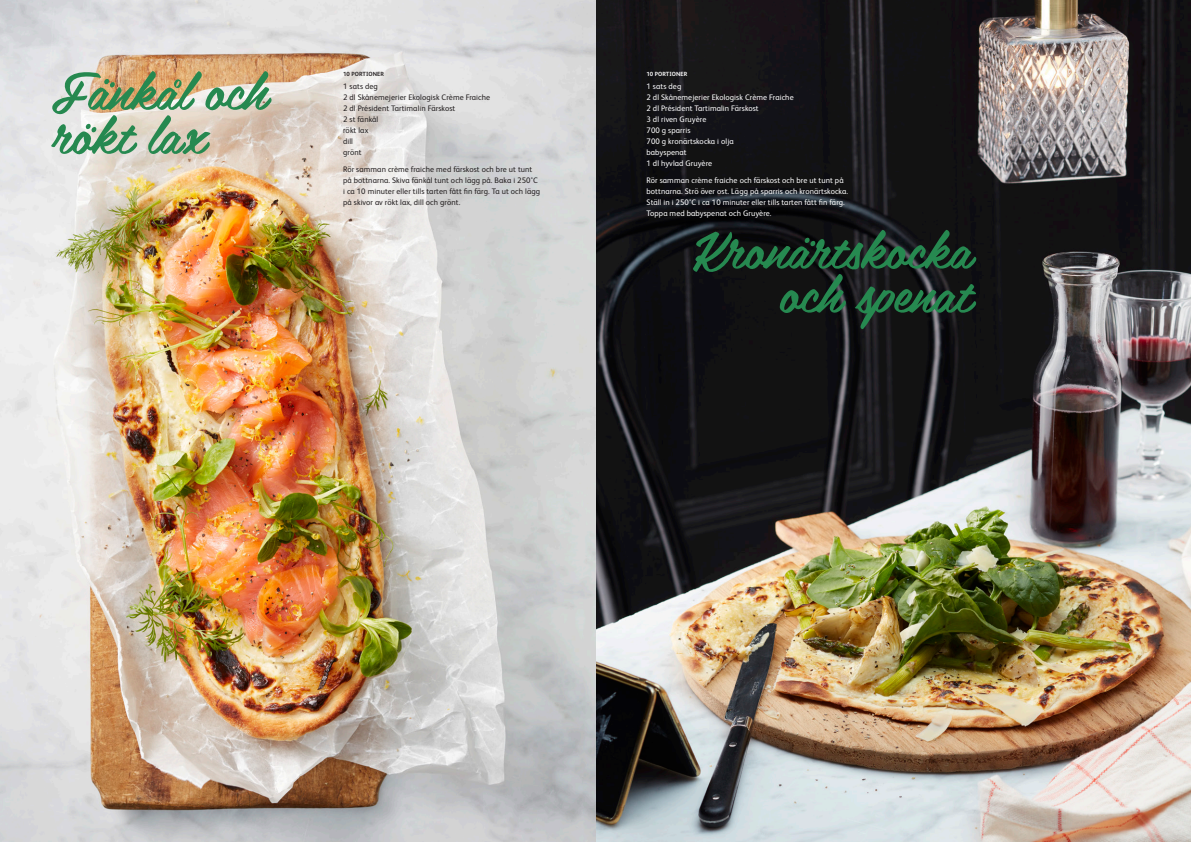
<style>
.page{position:relative;width:1191px;height:842px;background:#fff}
.page>*{position:absolute;margin:0;border:0;box-sizing:border-box;transform-origin:0 0}
.t1{font:52px/44px "Belinda";letter-spacing:-.005em;color:#268950;text-align:right}
.Brödtext{font:8px/11px "FS Albert";letter-spacing:.01em;color:#fff}
.Brödtext-2{font:8px/11px "FS Albert";letter-spacing:.01em;color:#231f20}
.Brödtext-3{font:700 6px "FS Albert";letter-spacing:.01em;color:#fff}
.Brödtext-4{font:700 6px "FS Albert";letter-spacing:.01em;color:#231f20}
</style>
<div class="page">
<img style="left:0;top:0;width:1191px;height:842px">
<p class="t1" style="left:51px;top:67px;width:217px;text-align:left">Fänkål och rökt lax</p>
<p class="Brödtext-4" style="left:343px;top:70px;width:42px">10 PORTIONER</p>
<p class="Brödtext-2" style="left:343px;top:81px;width:36px">1 sats deg</p>
<p class="Brödtext-2" style="left:343px;top:92px;width:149px">2 dl Skånemejerier Ekologisk Crème Fraiche</p>
<p class="Brödtext-2" style="left:343px;top:103px;width:114px">2 dl Président Tartimalin Färskost</p>
<p class="Brödtext-2" style="left:343px;top:114px;width:37px">2 st fänkål</p>
<p class="Brödtext-2" style="left:343px;top:125px;width:27px">rökt lax</p>
<p class="Brödtext-2" style="left:343px;top:136px;width:11px">dill</p>
<p class="Brödtext-2" style="left:343px;top:147px;width:20px">grönt</p>
<p class="Brödtext-2" style="left:343px;top:164px;width:198px">Rör samman crème fraiche med färskost och bre ut tunt på bottnarna. Skiva fänkål tunt och lägg på. Baka i 250°C i ca 10 minuter eller tills tarten fått fin färg. Ta ut och lägg på skivor av rökt lax, dill och grönt.</p>
<p class="Brödtext-3" style="left:646px;top:70px;width:42px">10 PORTIONER</p>
<p class="Brödtext" style="left:646px;top:81px;width:36px">1 sats deg</p>
<p class="Brödtext" style="left:646px;top:92px;width:149px">2 dl Skånemejerier Ekologisk Crème Fraiche</p>
<p class="Brödtext" style="left:646px;top:103px;width:114px">2 dl Président Tartimalin Färskost</p>
<p class="Brödtext" style="left:646px;top:114px;width:61px">3 dl riven Gruyère</p>
<p class="Brödtext" style="left:646px;top:125px;width:45px">700 g sparris</p>
<p class="Brödtext" style="left:646px;top:136px;width:89px">700 g kronärtskocka i olja</p>
<p class="Brödtext" style="left:646px;top:147px;width:67px">babyspenat<br>1 dl hyvlad Gruyère</p>
<p class="Brödtext" style="left:646px;top:175px;width:203px">Rör samman crème fraiche och färskost och bre ut tunt på bottnarna. Strö över ost. Lägg på sparris och kronärtskocka.<br>Ställ in i 250°C i ca 10 minuter eller tills tarten fått fin färg.<br>Toppa med babyspenat och Gruyère.</p>
<p class="t1" style="left:691px;top:226px;width:281px">Kronärtskocka och spenat</p>
</div>
